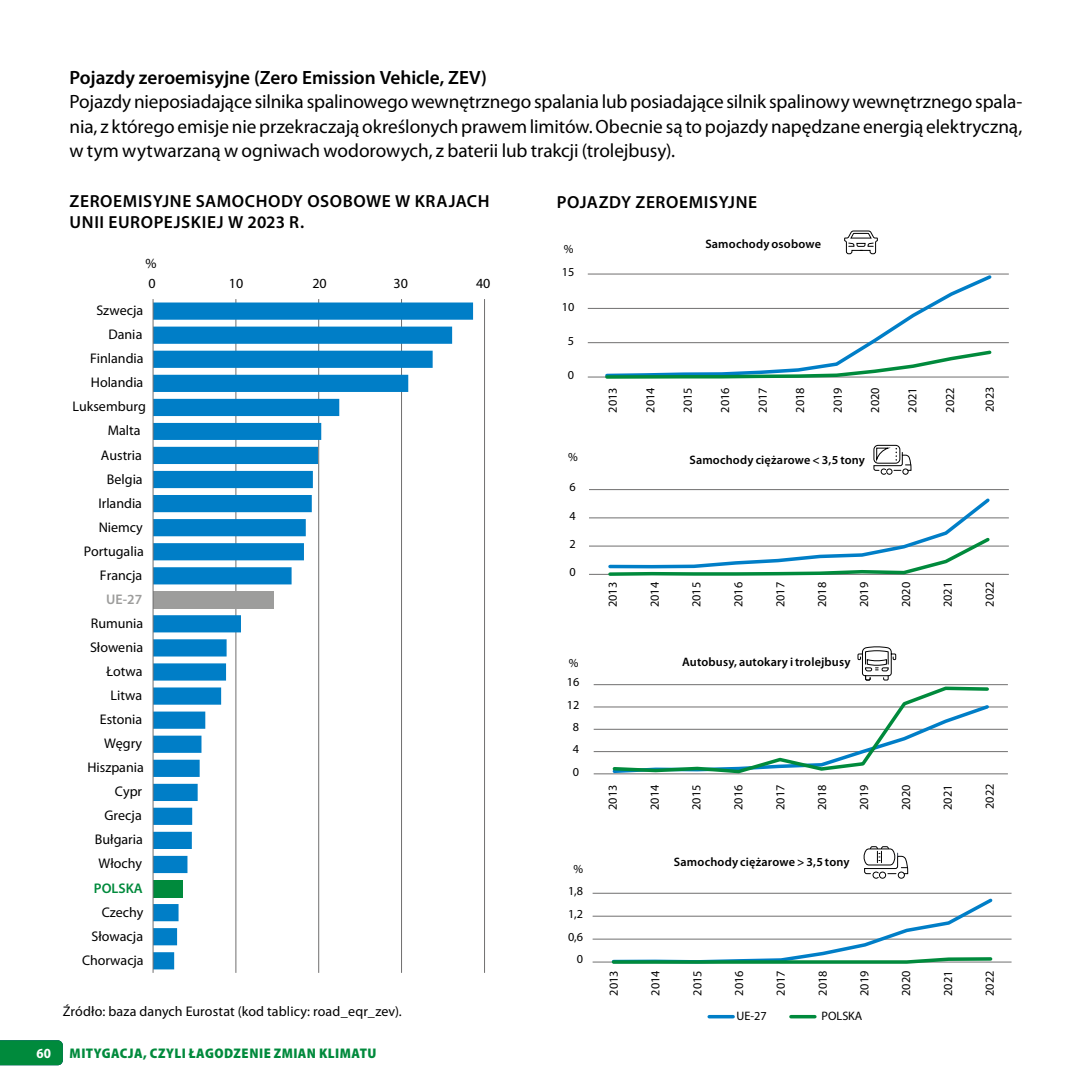
<style>
.page{position:relative;width:1092px;height:1092px;background:#fff}
.page>*{position:absolute;margin:0;border:0;box-sizing:border-box;transform-origin:0 0}
.t1{font:19.25px/24.5px "Myriad Pro";letter-spacing:-.005em;color:#000;text-align:justify}
.t2{font:600 19.25px "Myriad Pro";letter-spacing:-.005em;color:#000}
.t3{font:600 17.5px/21px "Myriad Pro";letter-spacing:.03em;color:#000}
.t4{font:14px/24px "Myriad Pro";color:#000;text-align:right}
.t5{font:900 semi-condensed 14px "Myriad Pro";letter-spacing:.035em;color:#008a3c}
.t6{font:600 14px "Myriad Pro";color:#008a3c}
.t7{font:600 14px "Myriad Pro";color:#9d9d9c}
.t8{font:700 semi-condensed 14px "Myriad Pro";color:#fff}
.t9{font:12.25px "Myriad Pro";color:#000}
.t10{font:600 12.25px "Myriad Pro";letter-spacing:.015em;color:#000}
</style>
<div class="page">
<div style="left:0;top:1040px;width:63px;height:25px;background:#008a3c"></div>
<hr style="left:587px;top:274px;width:421px;height:1px;background:#706f6f">
<hr style="left:587px;top:308px;width:421px;height:1px;background:#706f6f">
<hr style="left:587px;top:342px;width:421px;height:1px;background:#706f6f">
<hr style="left:587px;top:377px;width:421px;height:1px;background:#706f6f">
<svg style="left:603px;top:273px;width:391px;height:106px"></svg>
<svg style="left:844px;top:230px;width:34px;height:24px"></svg>
<hr style="left:589px;top:489px;width:419px;height:1px;background:#706f6f">
<hr style="left:589px;top:517px;width:419px;height:1px;background:#706f6f">
<hr style="left:589px;top:545px;width:419px;height:1px;background:#706f6f">
<hr style="left:589px;top:574px;width:419px;height:1px;background:#706f6f">
<svg style="left:606px;top:498px;width:386px;height:78px"></svg>
<div style="left:873px;top:445px;width:27px;height:18px;border:1px solid #000;border-radius:4px"></div>
<svg style="left:873px;top:447px;width:38px;height:28px"></svg>
<hr style="left:593px;top:684px;width:414px;height:1px;background:#706f6f">
<hr style="left:593px;top:706px;width:414px;height:1px;background:#706f6f">
<hr style="left:593px;top:729px;width:414px;height:1px;background:#706f6f">
<hr style="left:593px;top:751px;width:414px;height:1px;background:#706f6f">
<hr style="left:593px;top:773px;width:414px;height:1px;background:#706f6f">
<svg style="left:610px;top:646px;width:381px;height:129px"></svg>
<svg style="left:709px;top:1014px;width:24px;height:4px"></svg>
<svg style="left:790px;top:1014px;width:24px;height:4px"></svg>
<hr style="left:592px;top:892px;width:419px;height:1px;background:#706f6f">
<hr style="left:592px;top:915px;width:419px;height:1px;background:#706f6f">
<hr style="left:592px;top:938px;width:419px;height:1px;background:#706f6f">
<hr style="left:592px;top:961px;width:419px;height:1px;background:#706f6f">
<svg style="left:610px;top:898px;width:385px;height:66px"></svg>
<svg style="left:863px;top:846px;width:45px;height:33px"></svg>
<hr style="left:484px;top:299px;width:1px;height:673px;background:#706f6f">
<hr style="left:401px;top:299px;width:1px;height:673px;background:#706f6f">
<hr style="left:318px;top:299px;width:1px;height:673px;background:#706f6f">
<hr style="left:235px;top:299px;width:1px;height:673px;background:#706f6f">
<svg style="left:154px;top:302px;width:319px;height:667px"></svg>
<div style="left:153px;top:591px;width:121px;height:17px;background:#9d9d9c"></div>
<div style="left:153px;top:879px;width:30px;height:18px;background:#008a3c"></div>
<hr style="left:153px;top:299px;width:1px;height:673px;background:#706f6f">
<p class="t2" style="left:69px;top:67px;width:419px">Pojazdy zeroemisyjne (Zero Emission Vehicle, ZEV)</p>
<p class="t1" style="left:69px;top:90px;width:954px">Pojazdy nieposiadające silnika spalinowego wewnętrznego spalania lub posiadające silnik spalinowy wewnętrznego spala&shy;nia, z którego emisje nie przekraczają określonych prawem limitów. Obecnie są to pojazdy napędzane energią elektryczną, w tym wytwarzaną w ogniwach wodorowych, z baterii lub trakcji (trolejbusy).</p>
<p class="t3" style="left:70px;top:190px;width:421px">ZEROEMISYJNE SAMOCHODY OSOBOWE W KRAJACH<br>UNII EUROPEJSKIEJ W 2023 R.</p>
<p class="t4" style="left:145px;top:251px;width:13px">%</p>
<p class="t4" style="left:148px;top:271px;width:9px">0</p>
<p class="t4" style="left:96px;top:299px;width:48px">Szwecja</p>
<p class="t4" style="left:108px;top:323px;width:35px">Dania</p>
<p class="t4" style="left:90px;top:347px;width:55px">Finlandia</p>
<p class="t4" style="left:91px;top:371px;width:54px">Holandia</p>
<p class="t4" style="left:73px;top:395px;width:75px">Luksemburg</p>
<p class="t4" style="left:108px;top:419px;width:34px">Malta</p>
<p class="t4" style="left:101px;top:443px;width:43px">Austria</p>
<p class="t4" style="left:107px;top:467px;width:37px">Belgia</p>
<p class="t4" style="left:98px;top:491px;width:45px">Irlandia</p>
<p class="t4" style="left:99px;top:515px;width:46px">Niemcy</p>
<p class="t4" style="left:84px;top:539px;width:62px">Portugalia</p>
<p class="t4" style="left:100px;top:563px;width:44px">Francja</p>
<p class="t7" style="left:106px;top:591px;width:37px">UE-27</p>
<p class="t4" style="left:87px;top:611px;width:58px">Rumunia<br>Słowenia<br>Łotwa<br>Litwa<br>Estonia<br>Węgry<br>Hiszpania<br>Cypr<br>Grecja<br>Bułgaria<br>Włochy</p>
<p class="t6" style="left:94px;top:880px;width:50px">POLSKA</p>
<p class="t4" style="left:82px;top:900px;width:63px">Czechy<br>Słowacja<br>Chorwacja</p>
<p class="t4" style="left:229px;top:271px;width:16px">10</p>
<p class="t4" style="left:312px;top:271px;width:16px">20</p>
<p class="t4" style="left:393px;top:271px;width:16px">30</p>
<p class="t4" style="left:476px;top:271px;width:16px">40</p>
<p class="t4" style="left:63px;top:999px;width:340px">Źródło: baza danych Eurostat (kod tablicy: road_eqr_zev).</p>
<p class="t8" style="left:36px;top:1045px;width:16px">60</p>
<p class="t5" style="left:70px;top:1045px;width:308px">MITYGACJA, CZYLI ŁAGODZENIE ZMIAN KLIMATU</p>
<p class="t3" style="left:556px;top:191px;width:202px">POJAZDY ZEROEMISYJNE</p>
<p class="t9" style="left:563px;top:242px;width:11px">%</p>
<p class="t9" style="left:561px;top:265px;width:14px">15</p>
<p class="t9" style="left:561px;top:300px;width:14px">10</p>
<p class="t9" style="left:567px;top:334px;width:8px">5</p>
<p class="t9" style="left:567px;top:368px;width:8px">0</p>
<p class="t10" style="left:705px;top:237px;width:117px">Samochody osobowe</p>
<p class="t9" style="left:606px;top:412px;width:27px;rotate:-90deg">2013</p>
<p class="t9" style="left:643px;top:412px;width:27px;rotate:-90deg">2014</p>
<p class="t9" style="left:681px;top:412px;width:27px;rotate:-90deg">2015</p>
<p class="t9" style="left:718px;top:412px;width:27px;rotate:-90deg">2016</p>
<p class="t9" style="left:755px;top:412px;width:27px;rotate:-90deg">2017</p>
<p class="t9" style="left:793px;top:412px;width:27px;rotate:-90deg">2018</p>
<p class="t9" style="left:830px;top:412px;width:27px;rotate:-90deg">2019</p>
<p class="t9" style="left:868px;top:412px;width:27px;rotate:-90deg">2020</p>
<p class="t9" style="left:905px;top:412px;width:27px;rotate:-90deg">2021</p>
<p class="t9" style="left:943px;top:412px;width:27px;rotate:-90deg">2022</p>
<p class="t9" style="left:982px;top:412px;width:27px;rotate:-90deg">2023</p>
<p class="t9" style="left:568px;top:450px;width:11px">%</p>
<p class="t10" style="left:689px;top:453px;width:177px">Samochody ciężarowe &lt; 3,5 tony</p>
<p class="t9" style="left:569px;top:479px;width:8px">6</p>
<p class="t9" style="left:569px;top:509px;width:8px">4</p>
<p class="t9" style="left:569px;top:537px;width:8px">2</p>
<p class="t9" style="left:569px;top:565px;width:8px">0</p>
<p class="t9" style="left:568px;top:655px;width:11px">%</p>
<p class="t9" style="left:566px;top:675px;width:14px">16</p>
<p class="t9" style="left:566px;top:698px;width:14px">12</p>
<p class="t9" style="left:573px;top:720px;width:8px">8</p>
<p class="t9" style="left:573px;top:742px;width:8px">4</p>
<p class="t9" style="left:573px;top:764px;width:8px">0</p>
<p class="t9" style="left:573px;top:861px;width:11px">%</p>
<p class="t9" style="left:568px;top:883px;width:17px">1,8</p>
<p class="t9" style="left:568px;top:906px;width:17px">1,2</p>
<p class="t9" style="left:568px;top:929px;width:17px">0,6</p>
<p class="t9" style="left:577px;top:952px;width:8px">0</p>
<p class="t9" style="left:606px;top:607px;width:27px;rotate:-90deg">2013</p>
<p class="t9" style="left:648px;top:607px;width:27px;rotate:-90deg">2014</p>
<p class="t9" style="left:689px;top:607px;width:27px;rotate:-90deg">2015</p>
<p class="t9" style="left:731px;top:607px;width:27px;rotate:-90deg">2016</p>
<p class="t9" style="left:773px;top:607px;width:27px;rotate:-90deg">2017</p>
<p class="t9" style="left:815px;top:607px;width:27px;rotate:-90deg">2018</p>
<p class="t9" style="left:857px;top:607px;width:27px;rotate:-90deg">2019</p>
<p class="t9" style="left:899px;top:607px;width:27px;rotate:-90deg">2020</p>
<p class="t9" style="left:941px;top:607px;width:27px;rotate:-90deg">2021</p>
<p class="t9" style="left:982px;top:606px;width:27px;rotate:-90deg">2022</p>
<p class="t10" style="left:682px;top:655px;width:170px">Autobusy, autokary i trolejbusy</p>
<p class="t9" style="left:606px;top:809px;width:27px;rotate:-90deg">2013</p>
<p class="t9" style="left:648px;top:809px;width:27px;rotate:-90deg">2014</p>
<p class="t9" style="left:689px;top:809px;width:27px;rotate:-90deg">2015</p>
<p class="t9" style="left:731px;top:809px;width:27px;rotate:-90deg">2016</p>
<p class="t9" style="left:773px;top:809px;width:27px;rotate:-90deg">2017</p>
<p class="t9" style="left:815px;top:809px;width:27px;rotate:-90deg">2018</p>
<p class="t9" style="left:857px;top:809px;width:27px;rotate:-90deg">2019</p>
<p class="t9" style="left:899px;top:809px;width:27px;rotate:-90deg">2020</p>
<p class="t9" style="left:941px;top:809px;width:27px;rotate:-90deg">2021</p>
<p class="t9" style="left:982px;top:808px;width:27px;rotate:-90deg">2022</p>
<p class="t10" style="left:674px;top:855px;width:177px">Samochody ciężarowe &gt; 3,5 tony</p>
<p class="t9" style="left:607px;top:995px;width:27px;rotate:-90deg">2013</p>
<p class="t9" style="left:648px;top:995px;width:27px;rotate:-90deg">2014</p>
<p class="t9" style="left:690px;top:995px;width:27px;rotate:-90deg">2015</p>
<p class="t9" style="left:732px;top:995px;width:27px;rotate:-90deg">2016</p>
<p class="t9" style="left:774px;top:995px;width:27px;rotate:-90deg">2017</p>
<p class="t9" style="left:815px;top:995px;width:27px;rotate:-90deg">2018</p>
<p class="t9" style="left:857px;top:995px;width:27px;rotate:-90deg">2019</p>
<p class="t9" style="left:899px;top:995px;width:27px;rotate:-90deg">2020</p>
<p class="t9" style="left:941px;top:995px;width:27px;rotate:-90deg">2021</p>
<p class="t9" style="left:982px;top:995px;width:27px;rotate:-90deg">2022</p>
<p class="t9" style="left:736px;top:1009px;width:32px">UE-27</p>
<p class="t9" style="left:821px;top:1009px;width:42px">POLSKA</p>
</div>
